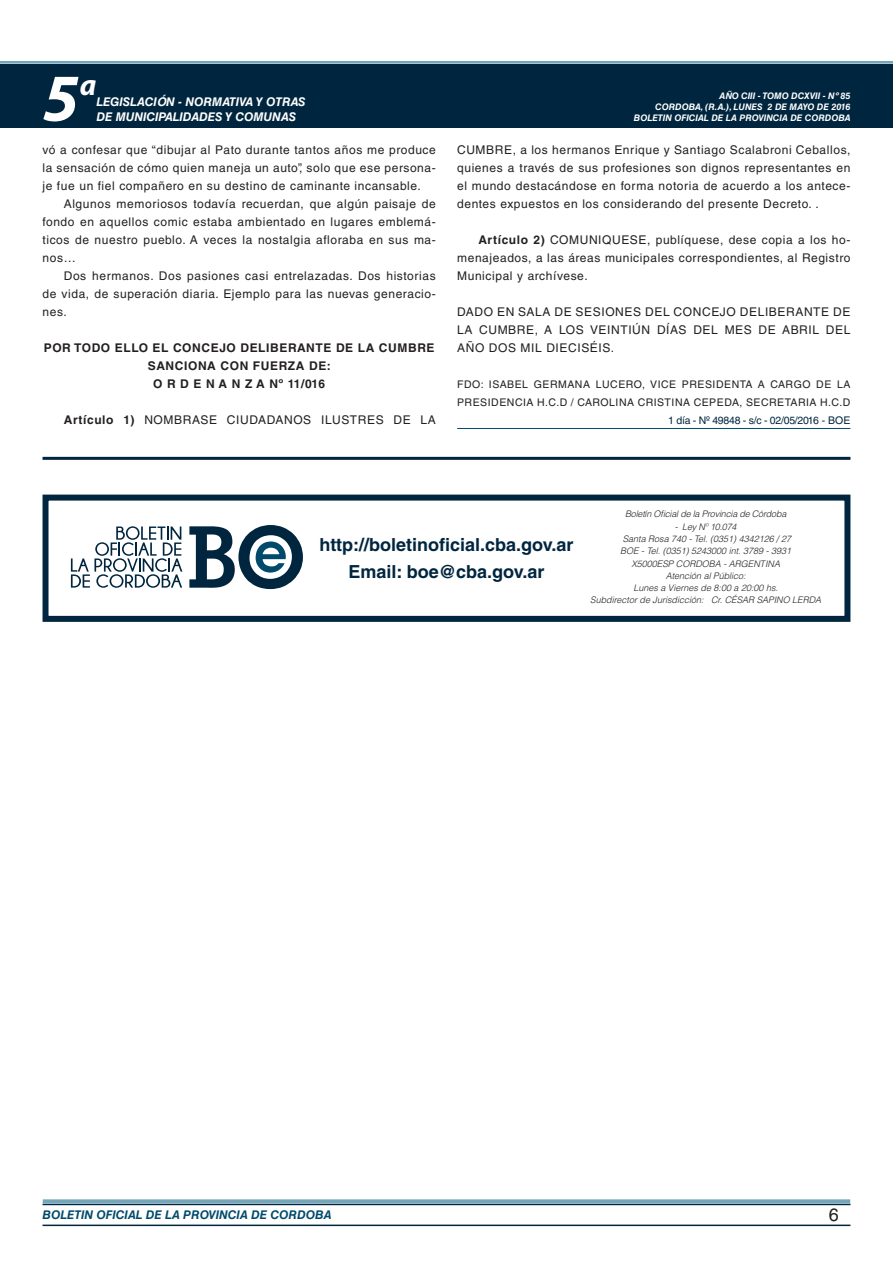
<style>
.page{position:relative;width:893px;height:1263px;background:#fff}
.page>*{position:absolute;margin:0;border:0;box-sizing:border-box;transform-origin:0 0}
.t1{font:italic 700 67.5px "Myriad Pro";color:#fff}
.t2{font:italic 700 30px "Myriad Pro";color:#fff}
.RESUELVE{font:700 18px "Helvetica LT Std";color:#00263f}
.t3{font:18px "Helvetica LT Std";color:#231f20}
.TEXTO_BASE{font:12px/18px "Helvetica LT Std";letter-spacing:.05em;color:#231f20;text-align:justify}
.TEXTO_BASE-2{font:700 12px/18px "Helvetica LT Std";letter-spacing:.05em;color:#231f20;text-align:center}
.t4{font:italic 700 12px "Helvetica LT Std";color:#fff}
.t5{font:italic 700 12px "Helvetica LT Std";color:#004b6c}
.FIRMA{font:10.5px/18px "Helvetica LT Std";letter-spacing:.05em;color:#231f20}
.FECHA_DE_PUBLICACIÓN{font:10.5px "Helvetica LT Std";letter-spacing:-.025em;color:#00263f}
.TEXTO_REMATE_HOJA_FI{font:italic 300 9px "Helvetica LT Std";color:#231f20}
.t6{font:italic 700 9px/10.8px "Helvetica LT Std";color:#fff;text-align:right}
.TEXTO_REMATE_HOJA_FI-2{font:italic 300 9px "Helvetica LT Std";letter-spacing:-.02em;color:#231f20}
.s1{font-weight:700}
</style>
<div class="page">
<div style="left:0;top:61px;width:893px;height:6px;background:#fff;opacity:.75"></div>
<div style="left:0;top:64px;width:893px;height:64px;background:#00263f"></div>
<hr style="left:43px;top:1224px;width:807px;height:2px;background:#00263f">
<div style="left:42px;top:1198px;width:809px;height:8px;background:#fff;opacity:.75"></div>
<hr style="left:457px;top:428px;width:393px;height:1px;background:#004b6c">
<hr style="left:43px;top:457px;width:807px;height:3px;background:#00263f">
<div style="left:43px;top:495px;width:807px;height:127px;border:6px solid #00263f"></div>
<svg style="left:189px;top:525px;width:114px;height:64px"></svg>
<svg style="left:71px;top:526px;width:111px;height:62px"></svg>
<h1 class="t1" style="left:43px;top:54px;width:38px">5</h1>
<h2 class="t2" style="left:80px;top:66px;width:18px">a</h2>
<p class="t4" style="left:96px;top:95px;width:211px">LEGISLACIÓN - NORMATIVA Y OTRAS</p>
<p class="t4" style="left:96px;top:109px;width:201px">DE MUNICIPALIDADES Y COMUNAS</p>
<p class="TEXTO_BASE" style="left:43px;top:141px;width:395px">vó a confesar que “dibujar al Pato durante tantos años me produce la sensación de cómo quien maneja un auto”, solo que ese persona&shy;je fue un fiel compañero en su destino de caminante incansable.</p>
<p class="TEXTO_BASE" style="left:43px;top:195px;width:395px;text-indent:21px">Algunos memoriosos todavía recuerdan, que algún paisaje de fondo en aquellos comic estaba ambientado en lugares emblemá&shy;ticos de nuestro pueblo. A veces la nostalgia afloraba en sus ma&shy;nos…</p>
<p class="TEXTO_BASE" style="left:43px;top:267px;width:395px;text-indent:21px">Dos hermanos. Dos pasiones casi entrelazadas. Dos historias de vida, de superación diaria. Ejemplo para las nuevas generacio&shy;nes.</p>
<p class="TEXTO_BASE-2" style="left:44px;top:338px;width:392px">POR TODO ELLO EL CONCEJO DELIBERANTE DE LA CUMBRE<br>SANCIONA CON FUERZA DE:</p>
<p class="TEXTO_BASE-2" style="left:153px;top:374px;width:173px">O R D E N A N Z A Nº 11/016</p>
<p class="TEXTO_BASE" style="left:64px;top:411px;width:374px"><span class="s1">Artículo 1)</span> NOMBRASE CIUDADANOS ILUSTRES DE LA</p>
<p class="t6" style="left:634px;top:91px;width:218px">AÑO CIII - TOMO DCXVII - Nº 85<br>CORDOBA, (R.A.), LUNES 2 DE MAYO DE 2016<br>BOLETIN OFICIAL DE LA PROVINCIA DE CORDOBA</p>
<p class="TEXTO_BASE" style="left:457px;top:141px;width:395px">CUMBRE, a los hermanos Enrique y Santiago Scalabroni Ceballos, quienes a través de sus profesiones son dignos representantes en el mundo destacándose en forma notoria de acuerdo a los antece&shy;dentes expuestos en los considerando del presente Decreto. .</p>
<p class="TEXTO_BASE" style="left:457px;top:231px;width:395px;text-indent:21px"><span class="s1">Artículo 2)</span> COMUNIQUESE, publíquese, dese copia a los ho&shy;menajeados, a las áreas municipales correspondientes, al Registro Municipal y archívese.</p>
<p class="TEXTO_BASE" style="left:457px;top:303px;width:395px">DADO EN SALA DE SESIONES DEL CONCEJO DELIBERANTE DE LA CUMBRE, A LOS VEINTIÚN DÍAS DEL MES DE ABRIL DEL AÑO DOS MIL DIECISÉIS.</p>
<p class="FIRMA" style="left:457px;top:375px;width:395px">FDO: ISABEL GERMANA LUCERO, VICE PRESIDENTA A CARGO DE LA<br>PRESIDENCIA H.C.D / CAROLINA CRISTINA CEPEDA, SECRETARIA H.C.D</p>
<p class="FECHA_DE_PUBLICACIÓN" style="left:668px;top:414px;width:184px">1 día - Nº 49848 - s/c - 02/05/2016 - BOE</p>
<p class="RESUELVE" style="left:320px;top:534px;width:255px">http://boletinoficial.cba.gov.ar</p>
<p class="RESUELVE" style="left:348px;top:561px;width:198px">Email: boe@cba.gov.ar</p>
<p class="TEXTO_REMATE_HOJA_FI-2" style="left:625px;top:509px;width:163px">Boletín Oficial de la Provincia de Córdoba</p>
<p class="TEXTO_REMATE_HOJA_FI-2" style="left:675px;top:521px;width:63px">- Ley Nº 10.074</p>
<p class="TEXTO_REMATE_HOJA_FI" style="left:623px;top:533px;width:170px">Santa Rosa 740 - Tel. (0351) 4342126 / 27</p>
<p class="TEXTO_REMATE_HOJA_FI" style="left:620px;top:545px;width:173px">BOE - Tel. (0351) 5243000 int. 3789 - 3931</p>
<p class="TEXTO_REMATE_HOJA_FI" style="left:631px;top:558px;width:150px">X5000ESP CORDOBA - ARGENTINA</p>
<p class="TEXTO_REMATE_HOJA_FI" style="left:666px;top:570px;width:82px">Atención al Público:</p>
<p class="TEXTO_REMATE_HOJA_FI" style="left:633px;top:582px;width:146px">Lunes a Viernes de 8:00 a 20:00 hs.</p>
<p class="TEXTO_REMATE_HOJA_FI" style="left:590px;top:595px;width:233px">Subdirector de Jurisdicción: Cr. CÉSAR SAPINO LERDA</p>
<p class="t5" style="left:43px;top:1208px;width:290px">BOLETIN OFICIAL DE LA PROVINCIA DE CORDOBA</p>
<h3 class="t3" style="left:829px;top:1204px;width:12px">6</h3>
</div>
